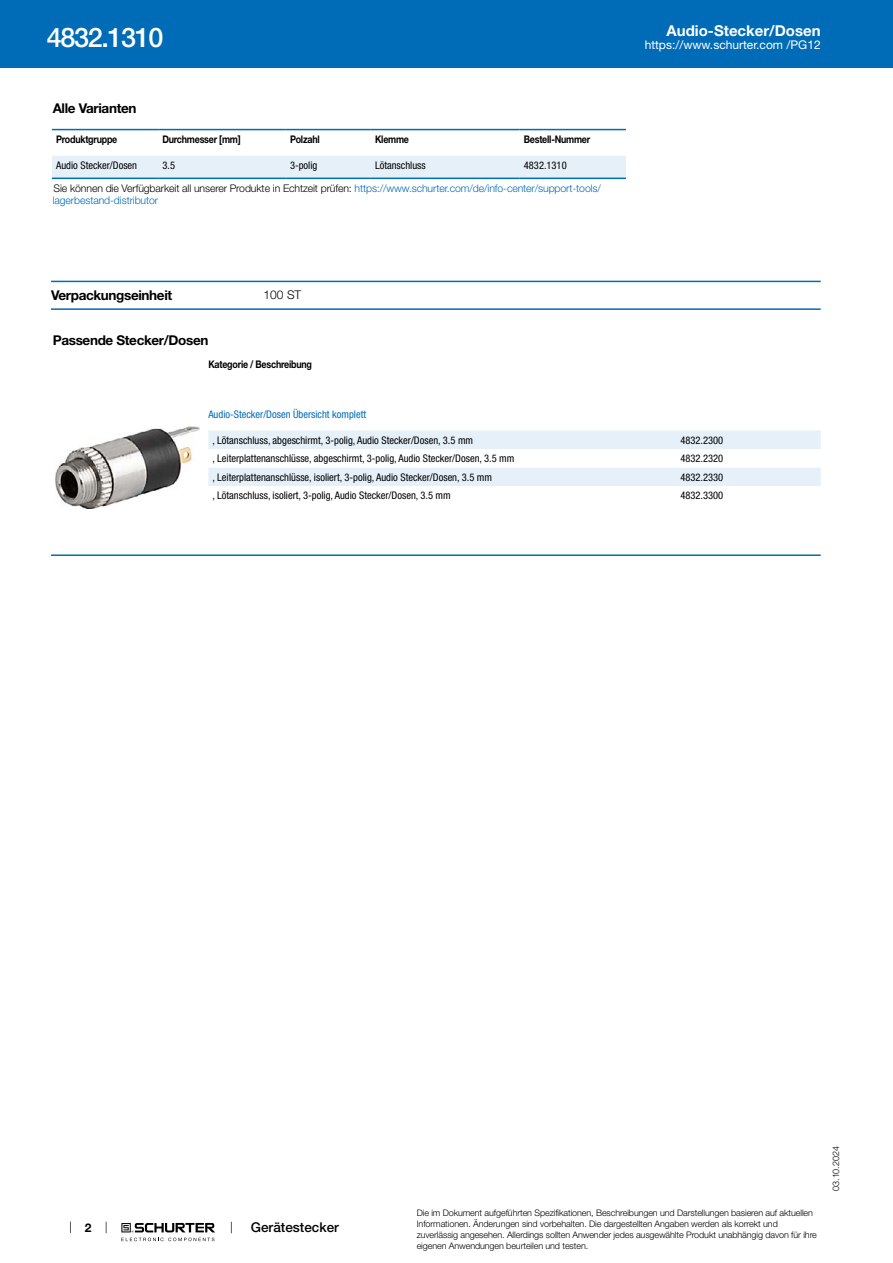
<style>
.page{position:relative;width:893px;height:1263px;background:#fff}
.page>*{position:absolute;margin:0;border:0;box-sizing:border-box;transform-origin:0 0}
.t1{font:500 27px "Helvetica Neue LT";letter-spacing:-.05em;color:#fff}
.t2{font:700 15px "Helvetica Neue LT";color:#fff}
.t3{font:700 13.5px "Helvetica Neue LT";letter-spacing:-.025em;color:#000}
.t4{font:500 13.5px "Helvetica Neue LT";color:#000}
.t5{font:12px "Helvetica Neue LT";color:#fff}
.t6{font:300 12px "Helvetica Neue LT";color:#000}
.t7{font:700 12px "Helvetica Neue LT";color:#000}
.t8{font:condensed 10.5px "Helvetica Neue LT";color:#000}
.t9{font:300 10.5px/22.6px "Helvetica Neue LT";letter-spacing:-.01em;color:#000}
.t10{font:700 10.5px "Helvetica Neue LT";letter-spacing:-.025em;color:#000;scale:.85 1}
.t11{font:condensed 10.5px "Helvetica Neue LT";color:#006bb6}
.t12{font:300 10.5px "Helvetica Neue LT";letter-spacing:-.01em;color:#006bb6}
.t13{font:300 9px/10.8px "Helvetica Neue LT";letter-spacing:-.01em;color:#000}
.s1{font-weight:400;font-stretch:condensed}
.s2{color:#006bb6}
</style>
<div class="page">
<svg style="left:70px;top:1221px;width:1px;height:12px"></svg>
<svg style="left:121px;top:1223px;width:94px;height:18px"></svg>
<div style="left:0;top:0;width:893px;height:68px;background:#006bb6"></div>
<svg style="left:52px;top:130px;width:574px;height:50px"></svg>
<div style="left:52px;top:156px;width:574px;height:22px;background:#e6f0f8"></div>
<hr style="left:52px;top:129px;width:106px;height:1px;background:#006bb6">
<hr style="left:158px;top:129px;width:128px;height:1px;background:#006bb6">
<hr style="left:286px;top:129px;width:85px;height:1px;background:#006bb6">
<hr style="left:371px;top:129px;width:149px;height:1px;background:#006bb6">
<hr style="left:520px;top:129px;width:106px;height:1px;background:#006bb6">
<hr style="left:52px;top:178px;width:106px;height:1px;background:#006bb6">
<hr style="left:158px;top:178px;width:128px;height:1px;background:#006bb6">
<hr style="left:286px;top:178px;width:85px;height:1px;background:#006bb6">
<hr style="left:371px;top:178px;width:149px;height:1px;background:#006bb6">
<hr style="left:520px;top:178px;width:106px;height:1px;background:#006bb6">
<hr style="left:51px;top:281px;width:770px;height:1px;background:#006bb6">
<hr style="left:51px;top:308px;width:770px;height:2px;background:#006bb6">
<img style="left:56px;top:427px;width:143px;height:81px">
<div style="left:208px;top:430px;width:613px;height:19px;background:#e6f0f8"></div>
<div style="left:208px;top:468px;width:613px;height:18px;background:#e6f0f8"></div>
<hr style="left:51px;top:554px;width:770px;height:2px;background:#006bb6">
<h1 class="t1" style="left:47px;top:21px;width:118px">4832.1310</h1>
<p class="t3" style="left:53px;top:99px;width:85px">Alle Varianten</p>
<p class="t10" style="left:56px;top:133px;width:74px">Produktgruppe</p>
<p class="t10" style="left:162px;top:133px;width:94px">Durchmesser [mm]</p>
<p class="t10" style="left:290px;top:133px;width:36px">Polzahl</p>
<p class="t10" style="left:375px;top:133px;width:42px">Klemme</p>
<p class="t10" style="left:524px;top:133px;width:80px">Bestell-Nummer</p>
<p class="t8" style="left:56px;top:159px;width:83px">Audio Stecker/Dosen</p>
<p class="t8" style="left:162px;top:159px;width:14px">3.5</p>
<p class="t8" style="left:290px;top:159px;width:29px">3-polig</p>
<p class="t8" style="left:375px;top:159px;width:52px">Lötanschluss</p>
<p class="t9" style="left:54px;top:154px;width:549px;text-indent:470px"><span class="s1">4832.1310<br></span>Sie können die Verfügbarkeit all unserer Produkte in Echtzeit prüfen: <span class="s2">https://www.schurter.com/de/info-center/support-tools/</span></p>
<p class="t12" style="left:53px;top:194px;width:107px">lagerbestand-distributor</p>
<h2 class="t2" style="left:666px;top:21px;width:156px">Audio-Stecker/Dosen</h2>
<p class="t5" style="left:645px;top:38px;width:178px">https://www.schurter.com /PG12</p>
<p class="t3" style="left:51px;top:287px;width:123px">Verpackungseinheit</p>
<p class="t6" style="left:264px;top:287px;width:39px">100 ST</p>
<p class="t3" style="left:53px;top:332px;width:157px">Passende Stecker/Dosen</p>
<p class="t10" style="left:208px;top:358px;width:123px">Kategorie / Beschreibung</p>
<p class="t11" style="left:208px;top:408px;width:159px">Audio-Stecker/Dosen Übersicht komplett</p>
<p class="t8" style="left:213px;top:434px;width:262px">, Lötanschluss, abgeschirmt, 3-polig, Audio Stecker/Dosen, 3.5 mm</p>
<p class="t8" style="left:680px;top:434px;width:44px">4832.2300</p>
<p class="t8" style="left:213px;top:453px;width:303px">, Leiterplattenanschlüsse, abgeschirmt, 3-polig, Audio Stecker/Dosen, 3.5 mm</p>
<p class="t8" style="left:680px;top:453px;width:44px">4832.2320</p>
<p class="t8" style="left:213px;top:471px;width:281px">, Leiterplattenanschlüsse, isoliert, 3-polig, Audio Stecker/Dosen, 3.5 mm</p>
<p class="t8" style="left:680px;top:471px;width:44px">4832.2330</p>
<p class="t8" style="left:213px;top:490px;width:240px">, Lötanschluss, isoliert, 3-polig, Audio Stecker/Dosen, 3.5 mm</p>
<p class="t8" style="left:680px;top:490px;width:44px">4832.3300</p>
<p class="t7" style="left:85px;top:1220px;width:8px">2</p>
<p class="t4" style="left:251px;top:1219px;width:90px">Gerätestecker</p>
<p class="t13" style="left:417px;top:1207px;width:402px">Die im Dokument aufgeführten Spezifikationen, Beschreibungen und Darstellungen basieren auf aktuellen Informationen. Änderungen sind vorbehalten. Die dargestellten Angaben werden als korrekt und zuverlässig angesehen. Allerdings sollten Anwender jedes ausgewählte Produkt unabhängig davon für ihre eigenen Anwendungen beurteilen und testen.</p>
<p class="t13" style="left:830px;top:1191px;width:46px;rotate:-90deg">03.10.2024</p>
</div>
